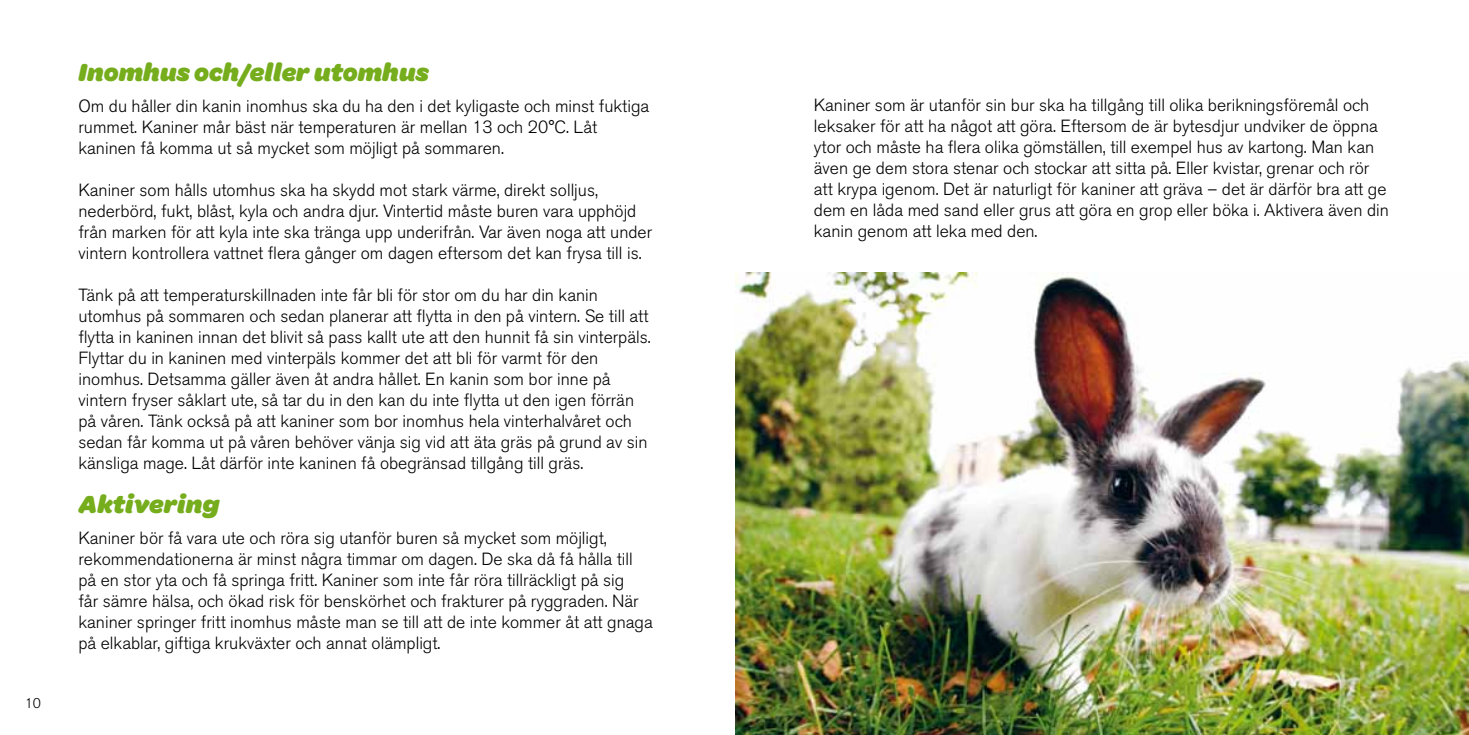
<style>
.page{position:relative;width:1469px;height:735px;background:#fff}
.page>*{position:absolute;margin:0;border:0;box-sizing:border-box;transform-origin:0 0}
.t1{font:italic 900 26.25px "Omnes";color:#76ad1c}
.t2{font:300 17.5px/21px "Akzidenz Grotesk BE";color:#000}
.t3{font:300 14px "Akzidenz Grotesk BE";color:#000}
</style>
<div class="page">
<img style="left:735px;top:272px;width:733px;height:462px">
<p class="t3" style="left:25px;top:695px;width:18px">10</p>
<h1 class="t1" style="left:78px;top:52px;width:352px">Inomhus och/eller utomhus</h1>
<p class="t2" style="left:78px;top:95px;width:572px">Om du håller din kanin inomhus ska du ha den i det kyligaste och minst fuktiga rummet. Kaniner mår bäst när temperaturen är mellan 13 och 20°C. Låt kaninen få komma ut så mycket som möjligt på sommaren.</p>
<p class="t2" style="left:78px;top:179px;width:575px">Kaniner som hålls utomhus ska ha skydd mot stark värme, direkt solljus, nederbörd, fukt, blåst, kyla och andra djur. Vintertid måste buren vara upphöjd från marken för att kyla inte ska tränga upp underifrån. Var även noga att under vintern kontrollera vattnet flera gånger om dagen eftersom det kan frysa till is.</p>
<p class="t2" style="left:78px;top:284px;width:574px">Tänk på att temperaturskillnaden inte får bli för stor om du har din kanin utomhus på sommaren och sedan planerar att flytta in den på vintern. Se till att flytta in kaninen innan det blivit så pass kallt ute att den hunnit få sin vinterpäls.<br>Flyttar du in kaninen med vinterpäls kommer det att bli för varmt för den inomhus. Detsamma gäller även åt andra hållet. En kanin som bor inne på vintern fryser såklart ute, så tar du in den kan du inte flytta ut den igen förrän på våren. Tänk också på att kaniner som bor inomhus hela vinterhalvåret och sedan får komma ut på våren behöver vänja sig vid att äta gräs på grund av sin känsliga mage. Låt därför inte kaninen få obegränsad tillgång till gräs.</p>
<h1 class="t1" style="left:78px;top:484px;width:142px">Aktivering</h1>
<p class="t2" style="left:78px;top:527px;width:576px">Kaniner bör få vara ute och röra sig utanför buren så mycket som möjligt, rekommendationerna är minst några timmar om dagen. De ska då få hålla till på en stor yta och få springa fritt. Kaniner som inte får röra tillräckligt på sig<br>får sämre hälsa, och ökad risk för benskörhet och frakturer på ryggraden. När kaniner springer fritt inomhus måste man se till att de inte kommer åt att gnaga på elkablar, giftiga krukväxter och annat olämpligt.</p>
<p class="t2" style="left:814px;top:95px;width:576px">Kaniner som är utanför sin bur ska ha tillgång till olika berikningsföremål och leksaker för att ha något att göra. Eftersom de är bytesdjur undviker de öppna ytor och måste ha flera olika gömställen, till exempel hus av kartong. Man kan även ge dem stora stenar och stockar att sitta på. Eller kvistar, grenar och rör att krypa igenom. Det är naturligt för kaniner att gräva – det är därför bra att ge dem en låda med sand eller grus att göra en grop eller böka i. Aktivera även din kanin genom att leka med den.</p>
</div>
